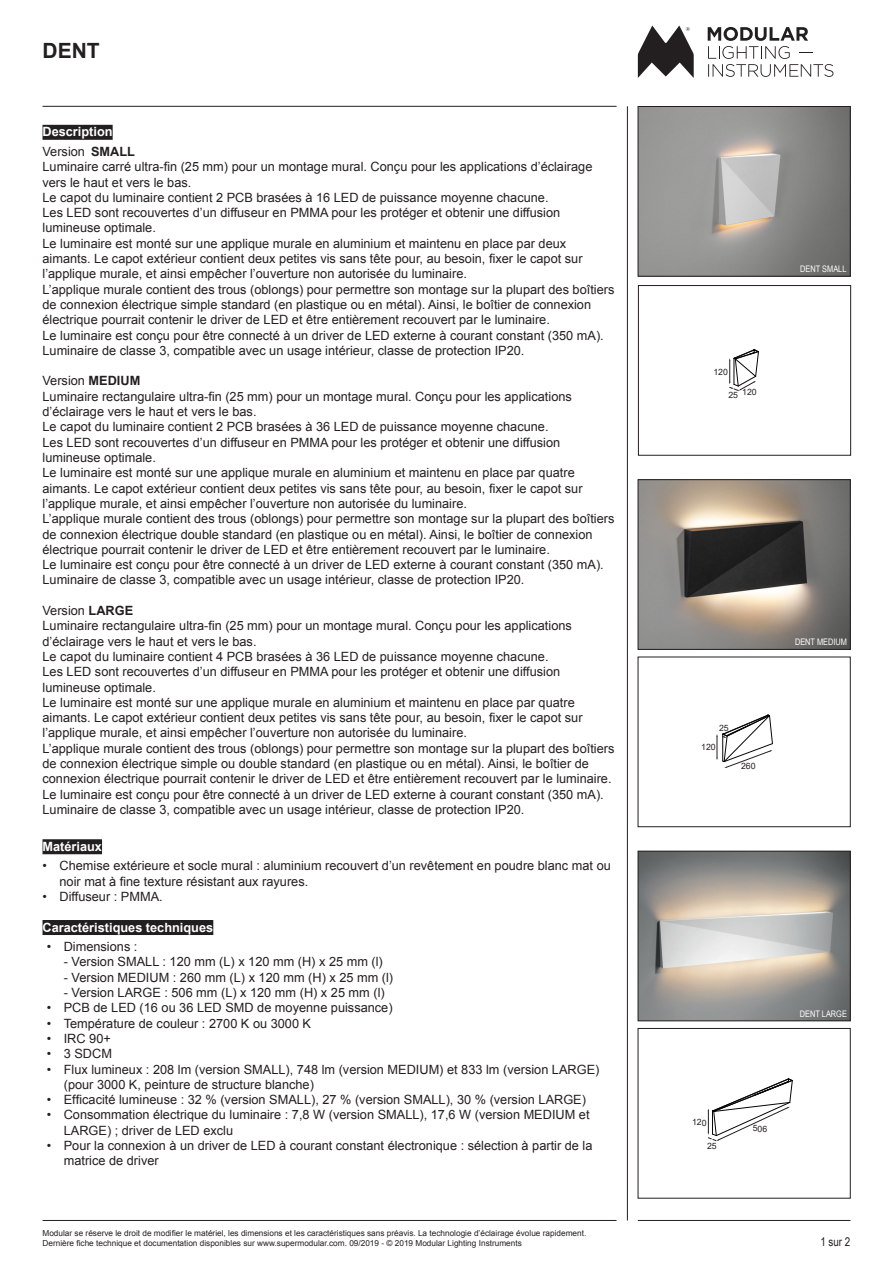
<style>
.page{position:relative;width:893px;height:1263px;background:#fff}
.page>*{position:absolute;margin:0;border:0;box-sizing:border-box;transform-origin:0 0}
.t1{font:700 21px "Arial";color:#231f20}
.t2{font:12.75px/15.3px "Arial";color:#231f20}
.t3{font:700 12.75px "Arial";color:#fff}
.t4{font:12px "Arial Narrow";color:#231f20}
.t5{font:9px "Arial Narrow";color:#fff}
.t6{font:8.7px "Arial";letter-spacing:-.005em;color:#231f20}
.t7{font:8.25px/9.9px "Arial";color:#231f20}
.s1{font-weight:700}
</style>
<div class="page">
<div style="left:43px;top:125px;width:70px;height:15px;background:#231f20"></div>
<div style="left:43px;top:839px;width:59px;height:15px;background:#231f20"></div>
<div style="left:43px;top:920px;width:170px;height:15px;background:#231f20"></div>
<hr style="left:43px;top:106px;width:574px;height:1px;background:#231f20">
<hr style="left:627px;top:106px;width:1px;height:1114px;background:#231f20">
<hr style="left:638px;top:1220px;width:212px;height:1px;background:#231f20">
<hr style="left:43px;top:1220px;width:574px;height:1px;background:#231f20">
<svg style="left:708px;top:27px;width:125px;height:50px"></svg>
<svg style="left:638px;top:26px;width:56px;height:52px"></svg>
<img style="left:640px;top:108px;width:208px;height:166px">
<div style="left:638px;top:106px;width:212px;height:170px;border:1px solid #231f20"></div>
<svg style="left:729px;top:349px;width:30px;height:42px"></svg>
<div style="left:638px;top:285px;width:213px;height:170px;border:1px solid #231f20"></div>
<img style="left:640px;top:481px;width:208px;height:167px">
<div style="left:638px;top:479px;width:212px;height:171px;border:1px solid #231f20"></div>
<svg style="left:716px;top:715px;width:57px;height:53px"></svg>
<img style="left:640px;top:853px;width:208px;height:166px">
<div style="left:638px;top:851px;width:212px;height:170px;border:1px solid #231f20"></div>
<svg style="left:708px;top:1078px;width:85px;height:63px"></svg>
<p class="t1" style="left:43px;top:36px;width:59px">DENT</p>
<p class="t3" style="left:43px;top:123px;width:72px">Description</p>
<p class="t2" style="left:43px;top:144px;width:551px">Version <span class="s1">SMALL<br></span>Luminaire carré ultra-fin (25 mm) pour un montage mural. Conçu pour les applications d’éclairage vers le haut et vers le bas.</p>
<p class="t2" style="left:43px;top:190px;width:508px">Le capot du luminaire contient 2 PCB brasées à 16 LED de puissance moyenne chacune.</p>
<p class="t2" style="left:43px;top:205px;width:519px">Les LED sont recouvertes d’un diffuseur en PMMA pour les protéger et obtenir une diffusion lumineuse optimale.</p>
<p class="t2" style="left:43px;top:236px;width:542px">Le luminaire est monté sur une applique murale en aluminium et maintenu en place par deux aimants. Le capot extérieur contient deux petites vis sans tête pour, au besoin, fixer le capot sur l’applique murale, et ainsi empêcher l’ouverture non autorisée du luminaire.</p>
<p class="t2" style="left:43px;top:282px;width:573px">L’applique murale contient des trous (oblongs) pour permettre son montage sur la plupart des boîtiers de connexion électrique simple standard (en plastique ou en métal). Ainsi, le boîtier de connexion électrique pourrait contenir le driver de LED et être entièrement recouvert par le luminaire.</p>
<p class="t2" style="left:43px;top:328px;width:563px">Le luminaire est conçu pour être connecté à un driver de LED externe à courant constant (350 mA).</p>
<p class="t2" style="left:43px;top:343px;width:483px">Luminaire de classe 3, compatible avec un usage intérieur, classe de protection IP20.</p>
<p class="t2" style="left:43px;top:373px;width:531px">Version <span class="s1">MEDIUM<br></span>Luminaire rectangulaire ultra-fin (25 mm) pour un montage mural. Conçu pour les applications d’éclairage vers le haut et vers le bas.</p>
<p class="t2" style="left:43px;top:419px;width:508px">Le capot du luminaire contient 2 PCB brasées à 36 LED de puissance moyenne chacune.</p>
<p class="t2" style="left:43px;top:435px;width:519px">Les LED sont recouvertes d’un diffuseur en PMMA pour les protéger et obtenir une diffusion lumineuse optimale.</p>
<p class="t2" style="left:43px;top:465px;width:542px">Le luminaire est monté sur une applique murale en aluminium et maintenu en place par quatre aimants. Le capot extérieur contient deux petites vis sans tête pour, au besoin, fixer le capot sur l’applique murale, et ainsi empêcher l’ouverture non autorisée du luminaire.</p>
<p class="t2" style="left:43px;top:511px;width:573px">L’applique murale contient des trous (oblongs) pour permettre son montage sur la plupart des boîtiers de connexion électrique double standard (en plastique ou en métal). Ainsi, le boîtier de connexion électrique pourrait contenir le driver de LED et être entièrement recouvert par le luminaire.</p>
<p class="t2" style="left:43px;top:557px;width:563px">Le luminaire est conçu pour être connecté à un driver de LED externe à courant constant (350 mA).</p>
<p class="t2" style="left:43px;top:572px;width:483px">Luminaire de classe 3, compatible avec un usage intérieur, classe de protection IP20.</p>
<p class="t2" style="left:43px;top:603px;width:531px">Version <span class="s1">LARGE<br></span>Luminaire rectangulaire ultra-fin (25 mm) pour un montage mural. Conçu pour les applications d’éclairage vers le haut et vers le bas.</p>
<p class="t2" style="left:43px;top:649px;width:508px">Le capot du luminaire contient 4 PCB brasées à 36 LED de puissance moyenne chacune.</p>
<p class="t2" style="left:43px;top:664px;width:519px">Les LED sont recouvertes d’un diffuseur en PMMA pour les protéger et obtenir une diffusion lumineuse optimale.</p>
<p class="t2" style="left:43px;top:695px;width:542px">Le luminaire est monté sur une applique murale en aluminium et maintenu en place par quatre aimants. Le capot extérieur contient deux petites vis sans tête pour, au besoin, fixer le capot sur l’applique murale, et ainsi empêcher l’ouverture non autorisée du luminaire.</p>
<p class="t2" style="left:43px;top:741px;width:573px">L’applique murale contient des trous (oblongs) pour permettre son montage sur la plupart des boîtiers de connexion électrique simple ou double standard (en plastique ou en métal). Ainsi, le boîtier de connexion électrique pourrait contenir le driver de LED et être entièrement recouvert par le luminaire.</p>
<p class="t2" style="left:43px;top:787px;width:563px">Le luminaire est conçu pour être connecté à un driver de LED externe à courant constant (350 mA).</p>
<p class="t2" style="left:43px;top:802px;width:483px">Luminaire de classe 3, compatible avec un usage intérieur, classe de protection IP20.</p>
<p class="t3" style="left:43px;top:838px;width:61px">Matériaux</p>
<p class="t2" style="left:60px;top:858px;width:553px;text-indent:-17px">• Chemise extérieure et socle mural : aluminium recouvert d’un revêtement en poudre blanc mat ou noir mat à fine texture résistant aux rayures.</p>
<p class="t2" style="left:43px;top:889px;width:122px">• Diffuseur : PMMA.</p>
<p class="t3" style="left:43px;top:919px;width:172px">Caractéristiques techniques</p>
<p class="t2" style="left:47px;top:939px;width:92px">• Dimensions :</p>
<p class="t2" style="left:64px;top:954px;width:321px">- Version SMALL : 120 mm (L) x 120 mm (H) x 25 mm (l)</p>
<p class="t2" style="left:64px;top:970px;width:331px">- Version MEDIUM : 260 mm (L) x 120 mm (H) x 25 mm (l)</p>
<p class="t2" style="left:64px;top:985px;width:322px">- Version LARGE : 506 mm (L) x 120 mm (H) x 25 mm (l)</p>
<p class="t2" style="left:47px;top:1000px;width:347px">• PCB de LED (16 ou 36 LED SMD de moyenne puissance)</p>
<p class="t2" style="left:47px;top:1016px;width:266px">• Température de couleur : 2700 K ou 3000 K</p>
<p class="t2" style="left:47px;top:1031px;width:66px">• IRC 90+</p>
<p class="t2" style="left:47px;top:1046px;width:67px">• 3 SDCM</p>
<p class="t2" style="left:64px;top:1061px;width:537px;text-indent:-17px">• Flux lumineux : 208 lm (version SMALL), 748 lm (version MEDIUM) et 833 lm (version LARGE) (pour 3000 K, peinture de structure blanche)</p>
<p class="t2" style="left:47px;top:1092px;width:541px">• Efficacité lumineuse : 32 % (version SMALL), 27 % (version SMALL), 30 % (version LARGE)</p>
<p class="t2" style="left:64px;top:1107px;width:527px;text-indent:-17px">• Consommation électrique du luminaire : 7,8 W (version SMALL), 17,6 W (version MEDIUM et<br>LARGE) ; driver de LED exclu</p>
<p class="t2" style="left:64px;top:1138px;width:530px;text-indent:-17px">• Pour la connexion à un driver de LED à courant constant électronique : sélection à partir de la matrice de driver</p>
<p class="t6" style="left:713px;top:366px;width:16px">120</p>
<p class="t6" style="left:742px;top:386px;width:16px">120</p>
<p class="t6" style="left:728px;top:389px;width:11px">25</p>
<p class="t5" style="left:800px;top:262px;width:48px">DENT SMALL</p>
<p class="t6" style="left:719px;top:722px;width:11px">25</p>
<p class="t6" style="left:701px;top:741px;width:16px">120</p>
<p class="t6" style="left:741px;top:760px;width:16px">260</p>
<p class="t5" style="left:795px;top:635px;width:53px">DENT MEDIUM</p>
<p class="t5" style="left:800px;top:1007px;width:49px">DENT LARGE</p>
<p class="t6" style="left:692px;top:1116px;width:16px">120</p>
<p class="t6" style="left:707px;top:1139px;width:11px">25</p>
<p class="t6" style="left:753px;top:1122px;width:16px">506</p>
<p class="t7" style="left:43px;top:1228px;width:545px">Modular se réserve le droit de modifier le matériel, les dimensions et les caractéristiques sans préavis. La technologie d’éclairage évolue rapidement.<br>Dernière fiche technique et documentation disponibles sur www.supermodular.com. 09/2019 - © 2019 Modular Lighting Instruments</p>
<p class="t4" style="left:820px;top:1233px;width:32px">1 sur 2</p>
</div>
